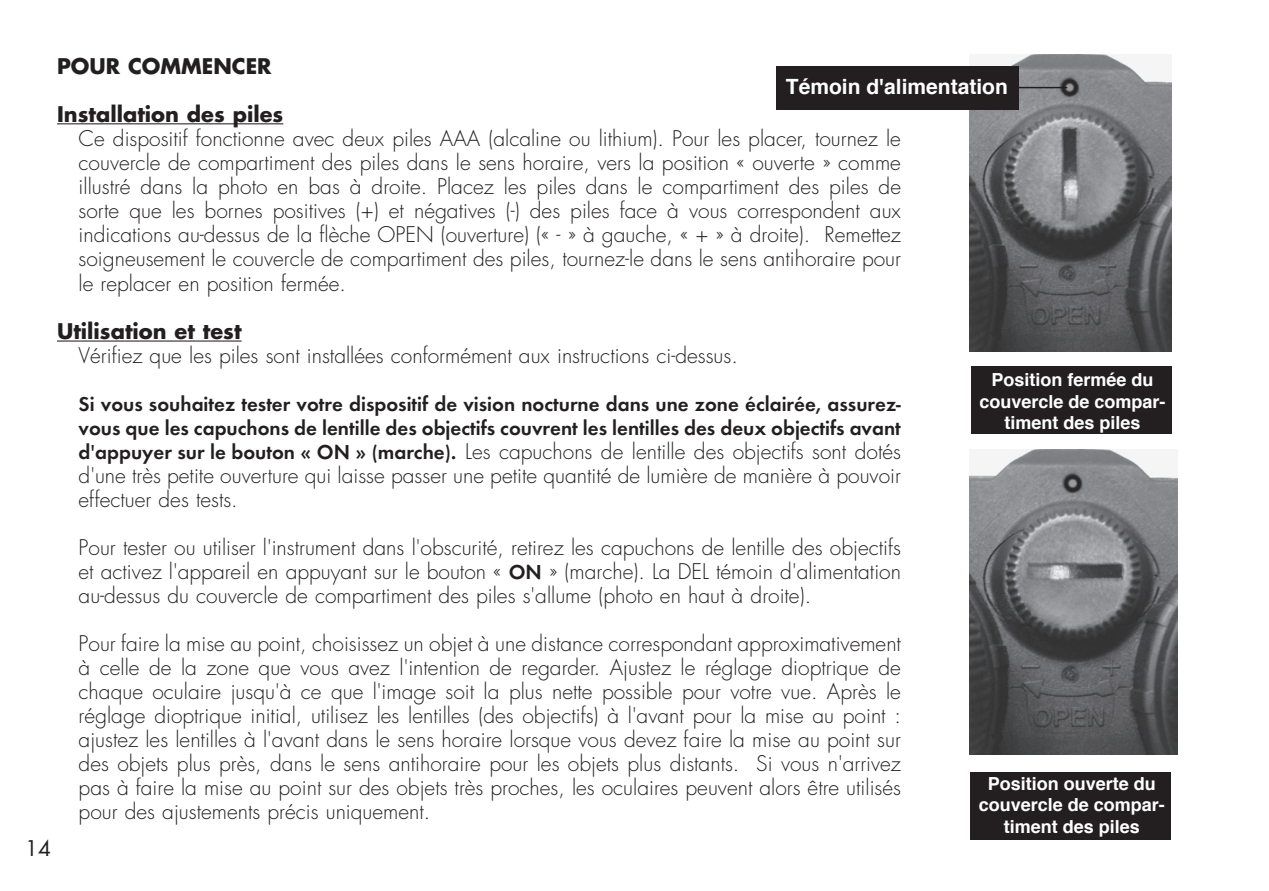
<style>
.page{position:relative;width:1269px;height:891px;background:#fff}
.page>*{position:absolute;margin:0;border:0;box-sizing:border-box;transform-origin:0 0}
.t1{font:300 21px/24px "Futura";color:#231f20;text-align:justify}
.t2{font:21px/24px "Futura Bld";color:#231f20}
.t3{font:700 21px "Futura";color:#231f20}
.t4{font:700 21px "Helvetica";color:#fff}
.t5{font:21px "Futura";color:#231f20}
.t6{font:700 18px/21.6px "Helvetica";color:#fff;text-align:center}
.s1{font-family:"Futura Bld";font-weight:400}
</style>
<div class="page">
<hr style="left:57px;top:123px;width:226px;height:1px;background:#231f20">
<hr style="left:57px;top:341px;width:185px;height:1px;background:#231f20">
<img style="left:969px;top:54px;width:203px;height:297px">
<div style="left:971px;top:366px;width:201px;height:68px;background:#231f20"></div>
<img style="left:969px;top:449px;width:208px;height:306px">
<div style="left:971px;top:772px;width:200px;height:68px;background:#231f20"></div>
<div style="left:777px;top:66px;width:242px;height:43px;background:#231f20"></div>
<hr style="left:1019px;top:87px;width:48px;height:1px;background:#231f20">
<p class="t5" style="left:25px;top:835px;width:27px">14</p>
<p class="t3" style="left:57px;top:52px;width:216px">POUR COMMENCER</p>
<p class="t3" style="left:57px;top:100px;width:228px">Installation des piles</p>
<p class="t1" style="left:79px;top:127px;width:824px">Ce dispositif fonctionne avec deux piles AAA (alcaline ou lithium). Pour les placer, tournez le couvercle de compartiment des piles dans le sens horaire, vers la position « ouverte » comme illustré dans la photo en bas à droite. Placez les piles dans le compartiment des piles de sorte que les bornes positives (+) et négatives (-) des piles face à vous correspondent aux indications au-dessus de la flèche OPEN (ouverture) (« - » à gauche, « + » à droite). Remettez soigneusement le couvercle de compartiment des piles, tournez-le dans le sens antihoraire pour le replacer en position fermée.</p>
<p class="t3" style="left:57px;top:317px;width:186px">Utilisation et test</p>
<p class="t1" style="left:79px;top:344px;width:661px">Vérifiez que les piles sont installées conformément aux instructions ci-dessus.</p>
<p class="t2" style="left:79px;top:394px;width:824px">Si vous souhaitez tester votre dispositif de vision nocturne dans une zone éclairée, assurez&shy;vous que les capuchons de lentille des objectifs couvrent les lentilles des deux objectifs avant</p>
<p class="t1" style="left:79px;top:440px;width:824px"><span class="s1">d'appuyer sur le bouton « ON » (marche).</span> Les capuchons de lentille des objectifs sont dotés d'une très petite ouverture qui laisse passer une petite quantité de lumière de manière à pouvoir effectuer des tests.</p>
<p class="t1" style="left:79px;top:536px;width:824px">Pour tester ou utiliser l'instrument dans l'obscurité, retirez les capuchons de lentille des objectifs et activez l'appareil en appuyant sur le bouton « <span class="s1">ON</span> » (marche). La DEL témoin d'alimentation au-dessus du couvercle de compartiment des piles s'allume (photo en haut à droite).</p>
<p class="t1" style="left:79px;top:632px;width:824px">Pour faire la mise au point, choisissez un objet à une distance correspondant approximativement à celle de la zone que vous avez l'intention de regarder. Ajustez le réglage dioptrique de chaque oculaire jusqu'à ce que l'image soit la plus nette possible pour votre vue. Après le réglage dioptrique initial, utilisez les lentilles (des objectifs) à l'avant pour la mise au point : ajustez les lentilles à l'avant dans le sens horaire lorsque vous devez faire la mise au point sur des objets plus près, dans le sens antihoraire pour les objets plus distants. Si vous n'arrivez pas à faire la mise au point sur des objets très proches, les oculaires peuvent alors être utilisés pour des ajustements précis uniquement.</p>
<p class="t4" style="left:786px;top:70px;width:224px">Témoin d'alimentation</p>
<p class="t6" style="left:980px;top:369px;width:188px">Position fermée du couvercle de compar&shy;timent des piles</p>
<p class="t6" style="left:979px;top:773px;width:188px">Position ouverte du couvercle de compar&shy;timent des piles</p>
</div>
